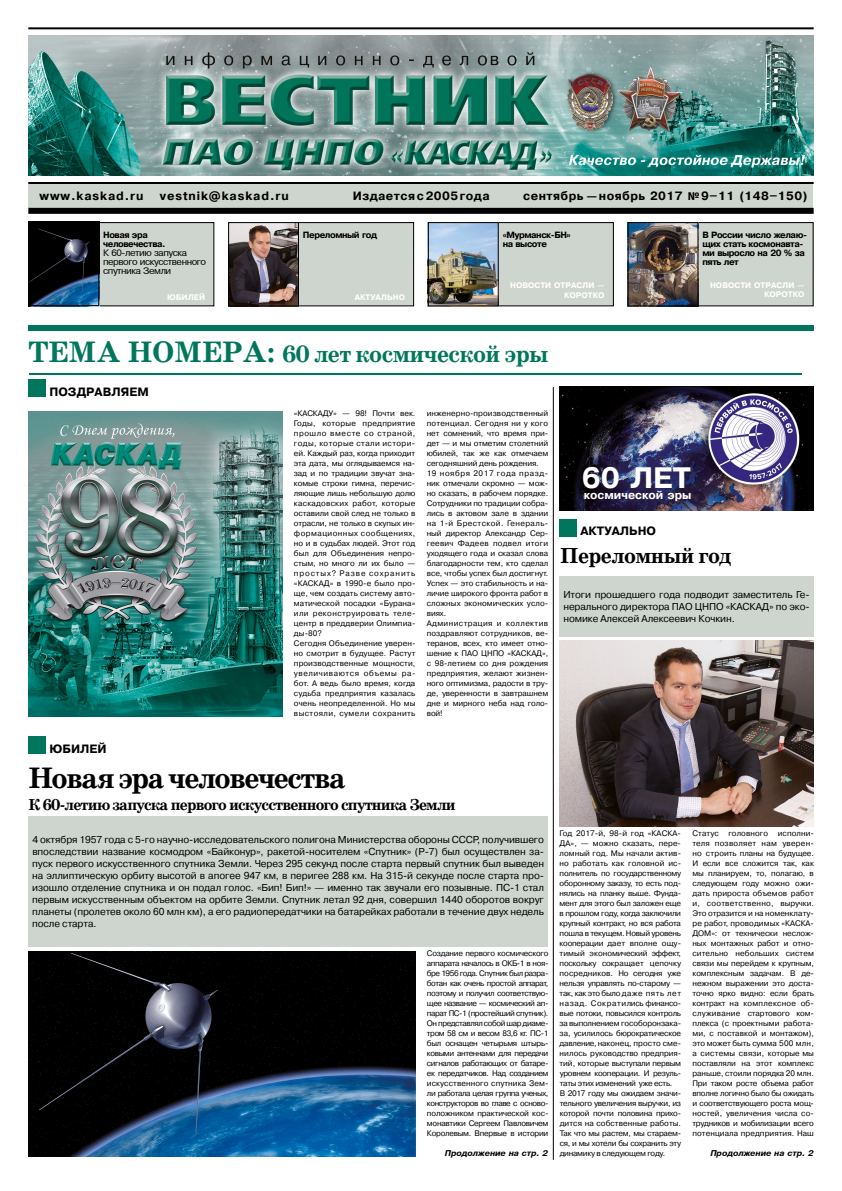
<style>
.page{position:relative;width:842px;height:1191px;background:#fff}
.page>*{position:absolute;margin:0;border:0;box-sizing:border-box;transform-origin:0 0}
.t1{font:700 30px "School Book C";letter-spacing:-.05em;color:#000}
.t2{font:29.4px "Pragmatica Bold Cyrillic";color:#fff}
.t3{font:700 24px "School Book C";letter-spacing:-.025em;color:#00775c}
.t4{font:700 22px "School Book C";letter-spacing:-.025em;color:#000}
.t5{font:700 16px "School Book C";letter-spacing:-.05em;color:#000}
.t6{font:12px "Pragmatica Bold Cyrillic";letter-spacing:.035em;color:#000}
.t7{font:12px "Pragmatica Bold Cyrillic";letter-spacing:.075em;color:#000}
.t8{font:12px "Pragmatica Bold Cyrillic";color:#000}
.t9{font:11.7px "Pragmatica Bold Cyrillic";color:#fff}
.t10{font:10px/12px "Pragmatica C";letter-spacing:-.01em;color:#000;text-align:justify}
.t11{font:9px/9px "Pragmatica Bold Cyrillic";letter-spacing:-.05em;color:#000}
.t12{font:9px/9px "Pragmatica";letter-spacing:-.05em;color:#000}
.t13{font:8px/10px "Pragmatica C";letter-spacing:-.01em;color:#000;text-align:justify}
.t14{font:8px/10px "Pragmatica C";letter-spacing:-.03em;color:#000}
.t15{font:8px/10px "Pragmatica C";letter-spacing:.01em;color:#000}
.t16{font:8px/9.6px "Pragmatica Bold Cyrillic";color:#fff;text-align:right}
.t17{font:italic 700 8px "Pragmatica";color:#000}
.s1{font-family:"Myriad Pro";font-weight:700}
.s2{font-size:30px}
</style>
<div class="page">
<img style="left:559px;top:386px;width:255px;height:124px">
<img style="left:559px;top:640px;width:255px;height:186px">
<div style="left:29px;top:183px;width:784px;height:25px;background:#ced5ce"></div>
<hr style="left:28px;top:27px;width:786px;height:2px;background:#000">
<hr style="left:28px;top:182px;width:786px;height:2px;background:#000">
<div style="left:28px;top:208px;width:786px;height:6px;background:#000"></div>
<img style="left:29px;top:36px;width:784px;height:139px">
<div style="left:29px;top:223px;width:185px;height:83px;background:#ced5ce"></div>
<div style="left:28px;top:222px;width:186px;height:84px;border:1px solid #000"></div>
<div style="left:229px;top:223px;width:185px;height:83px;background:#ced5ce"></div>
<div style="left:228px;top:222px;width:186px;height:84px;border:1px solid #000"></div>
<img style="left:230px;top:224px;width:67px;height:80px">
<div style="left:228px;top:222px;width:71px;height:84px;border:1px solid #000"></div>
<div style="left:428px;top:223px;width:185px;height:83px;background:#ced5ce"></div>
<div style="left:428px;top:222px;width:186px;height:84px;border:1px solid #000"></div>
<img style="left:430px;top:224px;width:67px;height:80px">
<div style="left:428px;top:222px;width:71px;height:84px;border:1px solid #000"></div>
<img style="left:30px;top:224px;width:67px;height:80px">
<div style="left:28px;top:222px;width:71px;height:84px;border:1px solid #000"></div>
<div style="left:628px;top:223px;width:185px;height:83px;background:#ced5ce"></div>
<div style="left:628px;top:222px;width:186px;height:84px;border:1px solid #000"></div>
<img style="left:630px;top:224px;width:66px;height:80px">
<div style="left:628px;top:222px;width:70px;height:84px;border:1px solid #000"></div>
<div style="left:28px;top:325px;width:786px;height:5px;background:#00775c"></div>
<hr style="left:29px;top:373px;width:773px;height:1px;background:#00775c">
<div style="left:28px;top:816px;width:520px;height:130px;background:#ced5ce"></div>
<div style="left:559px;top:519px;width:17px;height:17px;background:#00775c"></div>
<div style="left:28px;top:379px;width:17px;height:17px;background:#00775c"></div>
<div style="left:28px;top:736px;width:17px;height:17px;background:#00775c"></div>
<img style="left:28px;top:411px;width:255px;height:305px">
<img style="left:28px;top:952px;width:387px;height:204px">
<hr style="left:553px;top:387px;width:1px;height:772px;background:#000">
<div style="left:559px;top:576px;width:255px;height:60px;background:#ced5ce"></div>
<h3 class="t7" style="left:40px;top:190px;width:106px">www.kaskad.ru</h3>
<h3 class="t7" style="left:160px;top:190px;width:130px">vestnik@kaskad.ru</h3>
<h3 class="t6" style="left:353px;top:190px;width:138px">Издается с 2005 года</h3>
<h3 class="t6" style="left:523px;top:190px;width:286px">сентябрь — ноябрь 2017 <span class="s1">№</span>9–11 (148–150)</h3>
<p class="t11" style="left:103px;top:230px;width:64px">Новая эра человечества.</p>
<p class="t12" style="left:103px;top:248px;width:104px">К 60-летию запуска первого искусственного спутника Земли</p>
<p class="t16" style="left:167px;top:292px;width:40px">ЮБИЛЕЙ</p>
<p class="t11" style="left:303px;top:230px;width:76px">Переломный год</p>
<p class="t11" style="left:503px;top:230px;width:70px">«Мурманск-БН» на высоте</p>
<p class="t11" style="left:702px;top:230px;width:106px">В России число желаю&shy;щих стать космонавта&shy;ми выросло на 20 % за пять лет</p>
<p class="t16" style="left:710px;top:280px;width:96px">НОВОСТИ ОТРАСЛИ —<br>КОРОТКО</p>
<p class="t16" style="left:510px;top:280px;width:96px">НОВОСТИ ОТРАСЛИ —<br>КОРОТКО</p>
<p class="t16" style="left:355px;top:292px;width:52px">АКТУАЛЬНО</p>
<h3 class="t3" style="left:28px;top:340px;width:522px"><span class="s2">ТЕМА НОМЕРА:</span> 60 лет космической эры</h3>
<h3 class="t8" style="left:49px;top:386px;width:101px">ПОЗДРАВЛЯЕМ</h3>
<p class="t15" style="left:294px;top:408px;width:123px">«КАСКАДУ» — 98! Почти век.<br>Годы, которые предприятие прошло вместе со страной, годы, которые стали истори&shy;ей. Каждый раз, когда приходит эта дата, мы оглядываемся на&shy;зад и по традиции звучат зна&shy;комые строки гимна, перечис&shy;ляющие лишь небольшую долю каскадовских работ, которые оставили свой след не только в отрасли, не только в скупых ин&shy;формационных сообщениях, но и в судьбах людей. Этот год был для Объединения непро&shy;стым, но много ли их было — простых? Разве сохранить «КАСКАД» в 1990-е было про&shy;ще, чем создать систему авто&shy;матической посадки «Бурана» или реконструировать теле&shy;центр в преддверии Олимпиа&shy;ды-80?<br>Сегодня Объединение уверен&shy;но смотрит в будущее. Растут производственные мощности, увеличиваются объемы ра&shy;бот. А ведь было время, когда судьба предприятия казалась очень неопределенной. Но мы выстояли, сумели сохранить</p>
<p class="t13" style="left:427px;top:408px;width:123px;text-align:left">инженерно-производственный потенциал. Сегодня ни у кого нет сомнений, что время при&shy;дет — и мы отметим столетний юбилей, так же как отмечаем сегодняшний день рождения.<br>19 ноября 2017 года празд&shy;ник отмечали скромно — мож&shy;но сказать, в рабочем порядке.<br>Сотрудники по традиции собра&shy;лись в актовом зале в здании на 1-й Брестской. Генераль&shy;ный директор Александр Сер&shy;геевич Фадеев подвел итоги уходящего года и сказал слова благодарности тем, кто сделал все, чтобы успех был достигнут.<br>Успех — это стабильность и на&shy;личие широкого фронта работ в сложных экономических усло&shy;виях.<br>Администрация и коллектив поздравляют сотрудников, ве&shy;теранов, всех, кто имеет отно&shy;шение к ПАО ЦНПО «КАСКАД», с 98-летием со дня рождения предприятия, желают жизнен&shy;ного оптимизма, радости в тру&shy;де, уверенности в завтрашнем дне и мирного неба над голо&shy;вой!</p>
<h3 class="t6" style="left:49px;top:743px;width:59px">ЮБИЛЕЙ</h3>
<h1 class="t1" style="left:28px;top:761px;width:319px">Новая эра человечества</h1>
<h3 class="t5" style="left:28px;top:795px;width:429px">К 60-летию запуска первого искусственного спутника Земли</h3>
<h2 class="t2" style="left:582px;top:462px;width:111px">60 ЛЕТ</h2>
<h3 class="t9" style="left:584px;top:489px;width:109px">космической эры</h3>
<h3 class="t8" style="left:580px;top:525px;width:77px">АКТУАЛЬНО</h3>
<h3 class="t4" style="left:560px;top:543px;width:173px">Переломный год</h3>
<p class="t10" style="left:563px;top:588px;width:248px">Итоги прошедшего года подводит заместитель Ге&shy;нерального директора ПАО ЦНПО «КАСКАД» по эко&shy;номике Алексей Алексеевич Кочкин.</p>
<p class="t14" style="left:560px;top:828px;width:123px">Год 2017-й, 98-й год «КАСКА-<br>ДА», — можно сказать, пере&shy;ломный год. Мы начали актив&shy;но работать как головной ис&shy;полнитель по государственному оборонному заказу, то есть под&shy;нялись на планку выше. Фунда&shy;мент для этого был заложен еще в прошлом году, когда заключили крупный контракт, но вся работа пошла в текущем. Новый уровень кооперации дает вполне ощу&shy;тимый экономический эффект, поскольку сокращает цепочку посредников. Но сегодня уже нельзя управлять по-старому — так,какэтобылодаже пять лет назад. Сократились финансо&shy;вые потоки, повысился контроль за выполнением гособоронзака&shy;за, усилилось бюрократическое давление, наконец, просто сме&shy;нилось руководство предприя&shy;тий, которые выступали первым уровнем кооперации. И резуль&shy;таты этих изменений уже есть.<br>В 2017 году мы ожидаем значи&shy;тельного увеличения выручки, из которой почти половина прихо&shy;дится на собственные работы.<br>Так что мы растем, мы стараем&shy;ся, и мы хотели бы сохранить эту динамику в следующем году.</p>
<p class="t13" style="left:692px;top:828px;width:123px">Статус головного исполни&shy;теля позволяет нам уверен&shy;но строить планы на будущее.<br>И если все сложится так, как мы планируем, то, полагаю, в следующем году можно ожи&shy;дать прироста объемов работ и, соответственно, выручки.<br>Это отразится и на номенклату&shy;ре работ, проводимых «КАСКА-ДОМ»: от технически неслож&shy;ных монтажных работ и отно&shy;сительно небольших систем связи мы перейдем к крупным, комплексным задачам. В де&shy;нежном выражении это доста&shy;точно ярко видно: если брать контракт на комплексное об&shy;служивание стартового ком&shy;плекса (с проектными работа&shy;ми, с поставкой и монтажом), это может быть сумма 500 млн, а системы связи, которые мы поставляли на этот комплекс раньше, стоили порядка 20 млн.<br>При таком росте объема работ вполне логично было бы ожидать и соответствующего роста мощ&shy;ностей, увеличения числа со&shy;трудников и мобилизации всего потенциала предприятия. Наш</p>
<p class="t10" style="left:32px;top:833px;width:513px">4 октября 1957 года с 5-го научно-исследовательского полигона Министерства обороны СССР, получившего впоследствии название космодром «Байконур», ракетой-носителем «Спутник» (Р-7) был осуществлен за&shy;пуск первого искусственного спутника Земли. Через 295 секунд после старта первый спутник был выведен на эллиптическую орбиту высотой в апогее 947 км, в перигее 288 км. На 315-й секунде после старта про&shy;изошло отделение спутника и он подал голос. «Бип! Бип!» — именно так звучали его позывные. ПС-1 стал первым искусственным объектом на орбите Земли. Спутник летал 92 дня, совершил 1440 оборотов вокруг планеты (пролетев около 60 млн км), а его радиопередатчики на батарейках работали в течение двух недель после старта.</p>
<p class="t13" style="left:427px;top:948px;width:123px">Создание первого космического аппарата началось в ОКБ-1 в ноя&shy;бре 1956 года. Спутник был разра&shy;ботан как очень простой аппарат, поэтому и получил соответствую&shy;щее название — космический ап&shy;парат ПС-1 (простейший спутник).<br>Он представлял собой шар диаме&shy;тром 58 см и весом 83,6 кг. ПС-1 был оснащен четырьмя штырь&shy;ковыми антеннами для передачи сигналов работающих от батаре&shy;ек передатчиков. Над созданием искусственного спутника Зем&shy;ли работала целая группа ученых, конструкторов во главе с осново&shy;положником практической кос&shy;монавтики Сергеем Павловичем Королевым. Впервые в истории</p>
<p class="t17" style="left:445px;top:1149px;width:105px">Продолжение на стр. 2</p>
<p class="t17" style="left:710px;top:1149px;width:105px">Продолжение на стр. 2</p>
</div>
